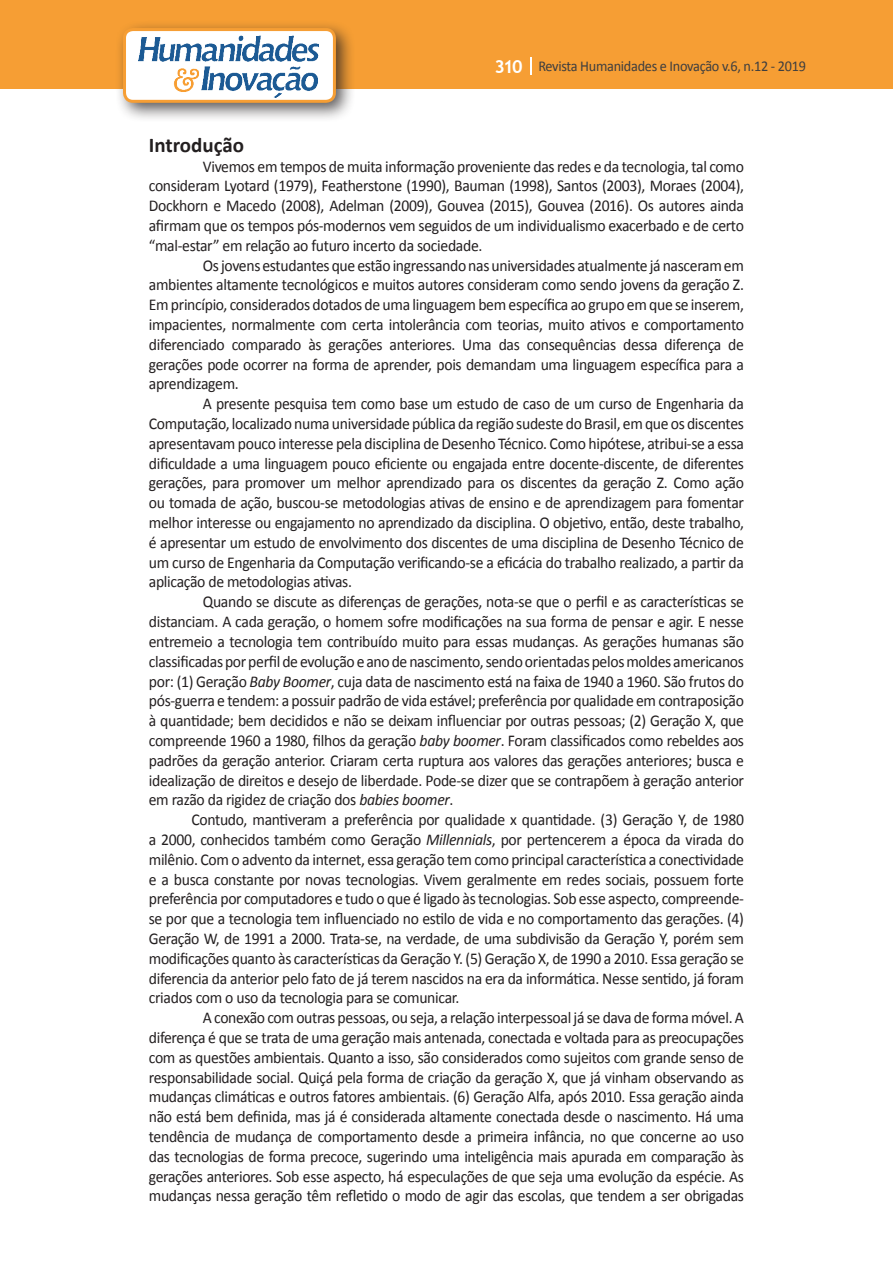
<style>
.page{position:relative;width:893px;height:1263px;background:#fff}
.page>*{position:absolute;margin:0;border:0;box-sizing:border-box;transform-origin:0 0}
.Titulo_2{font:700 21px "Calibri";color:#231f20}
.t1{font:700 18px "Trebuchet MS";color:#fff}
.texto{font:16.5px/19.8px "Calibri";letter-spacing:-.02em;color:#231f20;text-align:justify;scale:.95 1}
.texto-2{font:15px "Calibri";letter-spacing:-.02em;color:#3e3e3f;scale:.95 1}
.s1{font-style:italic}
</style>
<div class="page">
<div style="left:0;top:0;width:893px;height:88px;background:#f69e34"></div>
<svg style="left:530px;top:57px;width:2px;height:18px"></svg>
<div style="left:115px;top:20px;width:241px;height:103px;background:#231f20;opacity:.75"></div>
<div style="left:125px;top:30px;width:209px;height:71px;background:#fff;border-radius:9px"></div>
<img style="left:138px;top:35px;width:181px;height:62px">
<div style="left:123px;top:28px;width:213px;height:75px;border:3px solid #f69e34;border-radius:9px"></div>
<p class="t1" style="left:495px;top:55px;width:30px">310</p>
<p class="texto-2" style="left:538px;top:57px;width:283px">Revista Humanidades e Inovação v.6, n.12 - 2019</p>
<p class="Titulo_2" style="left:149px;top:131px;width:97px">Introdução</p>
<p class="texto" style="left:149px;top:156px;width:628px;text-indent:54px">Vivemos em tempos de muita informação proveniente das redes e da tecnologia, tal como consideram Lyotard (1979), Featherstone (1990), Bauman (1998), Santos (2003), Moraes (2004), Dockhorn e Macedo (2008), Adelman (2009), Gouvea (2015), Gouvea (2016). Os autores ainda afirmam que os tempos pós-modernos vem seguidos de um individualismo exacerbado e de certo “mal-estar” em relação ao futuro incerto da sociedade.</p>
<p class="texto" style="left:149px;top:255px;width:628px;text-indent:54px">Os jovens estudantes que estão ingressando nas universidades atualmente já nasceram em ambientes altamente tecnológicos e muitos autores consideram como sendo jovens da geração Z.<br>Em princípio, considerados dotados de uma linguagem bem específica ao grupo em que se inserem, impacientes, normalmente com certa intolerância com teorias, muito ativos e comportamento diferenciado comparado às gerações anteriores. Uma das consequências dessa diferença de gerações pode ocorrer na forma de aprender, pois demandam uma linguagem específica para a aprendizagem.</p>
<p class="texto" style="left:149px;top:394px;width:628px;text-indent:54px">A presente pesquisa tem como base um estudo de caso de um curso de Engenharia da Computação, localizado numa universidade pública da região sudeste do Brasil, em que os discentes apresentavam pouco interesse pela disciplina de Desenho Técnico. Como hipótese, atribui-se a essa dificuldade a uma linguagem pouco eficiente ou engajada entre docente-discente, de diferentes gerações, para promover um melhor aprendizado para os discentes da geração Z. Como ação ou tomada de ação, buscou-se metodologias ativas de ensino e de aprendizagem para fomentar melhor interesse ou engajamento no aprendizado da disciplina. O objetivo, então, deste trabalho, é apresentar um estudo de envolvimento dos discentes de uma disciplina de Desenho Técnico de um curso de Engenharia da Computação verificando-se a eficácia do trabalho realizado, a partir da aplicação de metodologias ativas.</p>
<p class="texto" style="left:149px;top:592px;width:628px;text-indent:54px">Quando se discute as diferenças de gerações, nota-se que o perfil e as características se distanciam. A cada geração, o homem sofre modificações na sua forma de pensar e agir. E nesse entremeio a tecnologia tem contribuído muito para essas mudanças. As gerações humanas são classificadas por perfil de evolução e ano de nascimento, sendo orientadas pelos moldes americanos por: (1) Geração <span class="s1">Baby Boomer</span>, cuja data de nascimento está na faixa de 1940 a 1960. São frutos do pós-guerra e tendem: a possuir padrão de vida estável; preferência por qualidade em contraposição à quantidade; bem decididos e não se deixam influenciar por outras pessoas; (2) Geração X, que compreende 1960 a 1980, filhos da geração <span class="s1">baby boomer</span>. Foram classificados como rebeldes aos padrões da geração anterior. Criaram certa ruptura aos valores das gerações anteriores; busca e idealização de direitos e desejo de liberdade. Pode-se dizer que se contrapõem à geração anterior em razão da rigidez de criação dos <span class="s1">babies boomer</span>.</p>
<p class="texto" style="left:149px;top:810px;width:628px;text-indent:43px">Contudo, mantiveram a preferência por qualidade x quantidade. (3) Geração Y, de 1980 a 2000, conhecidos também como Geração <span class="s1">Millennials</span>, por pertencerem a época da virada do milênio. Com o advento da internet, essa geração tem como principal característica a conectividade e a busca constante por novas tecnologias. Vivem geralmente em redes sociais, possuem forte preferência por computadores e tudo o que é ligado às tecnologias. Sob esse aspecto, compreende&shy;se por que a tecnologia tem influenciado no estilo de vida e no comportamento das gerações. (4)<br>Geração W, de 1991 a 2000. Trata-se, na verdade, de uma subdivisão da Geração Y, porém sem modificações quanto às características da Geração Y. (5) Geração X, de 1990 a 2010. Essa geração se diferencia da anterior pelo fato de já terem nascidos na era da informática. Nesse sentido, já foram criados com o uso da tecnologia para se comunicar.</p>
<p class="texto" style="left:149px;top:1008px;width:628px;text-indent:54px">A conexão com outras pessoas, ou seja, a relação interpessoal já se dava de forma móvel. A diferença é que se trata de uma geração mais antenada, conectada e voltada para as preocupações com as questões ambientais. Quanto a isso, são considerados como sujeitos com grande senso de responsabilidade social. Quiçá pela forma de criação da geração X, que já vinham observando as mudanças climáticas e outros fatores ambientais. (6) Geração Alfa, após 2010. Essa geração ainda não está bem definida, mas já é considerada altamente conectada desde o nascimento. Há uma tendência de mudança de comportamento desde a primeira infância, no que concerne ao uso das tecnologias de forma precoce, sugerindo uma inteligência mais apurada em comparação às gerações anteriores. Sob esse aspecto, há especulações de que seja uma evolução da espécie. As mudanças nessa geração têm refletido o modo de agir das escolas, que tendem a ser obrigadas</p>
</div>
